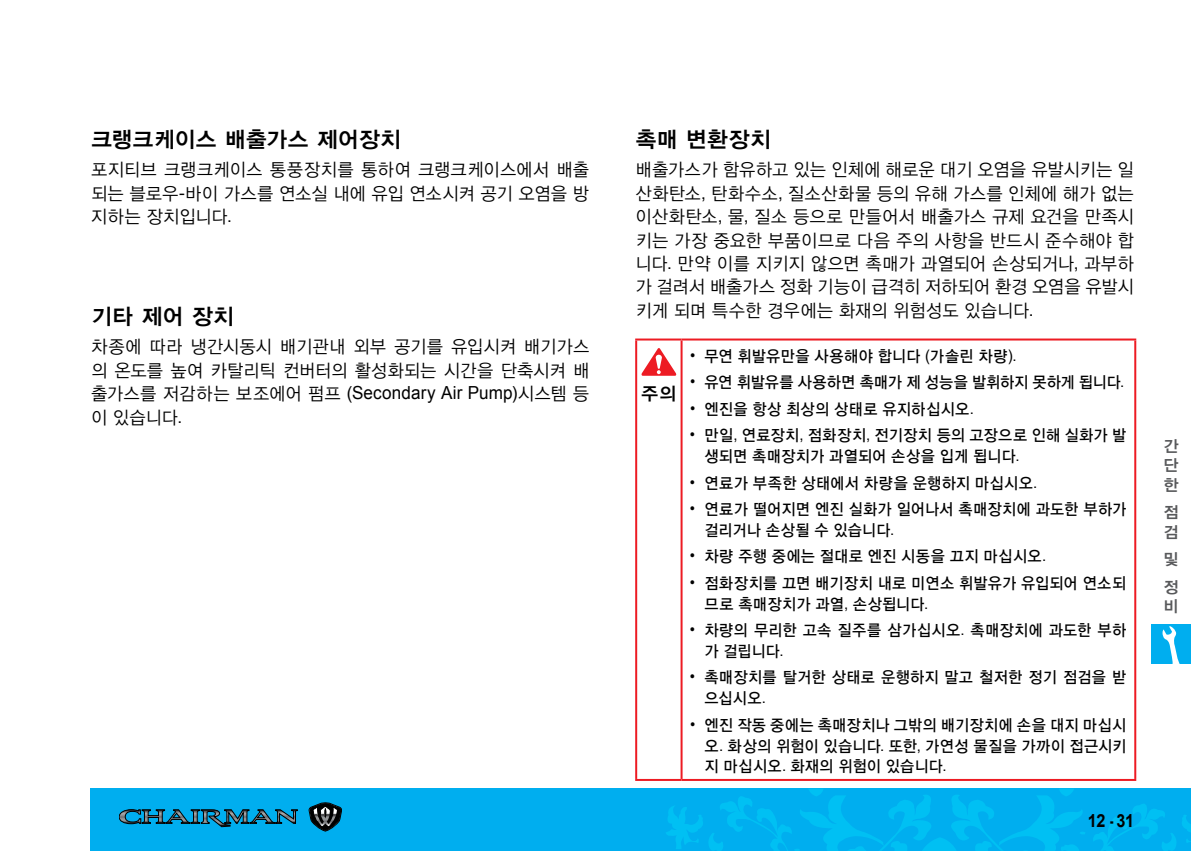
<style>
.page{position:relative;width:1191px;height:851px;background:#fff}
.page>*{position:absolute;margin:0;border:0;box-sizing:border-box;transform-origin:0 0}
.t1{font:22px "YDIYGO140 KS Cpc EUC H";letter-spacing:-.045em;color:#000}
.t2{font:18px/23.4px "YDIYGO120 KS Cpc EUC H";letter-spacing:-.04em;color:#000;text-align:justify;scale:.95 1}
.t3{font:700 18px "Arial";color:#000;scale:.9 1}
.t4{font:18px "YDIYGO140 KS Cpc EUC H";color:#000}
.t5{font:16px/20.8px "YDIYGO130 KS Cpc EUC H";letter-spacing:-.03em;color:#000;scale:.93 1}
.t6{font:16px "YDIYGO130 KS Cpc EUC H";letter-spacing:-.055em;color:#000;scale:.93 1}
.t7{font:16px/19.2px "YDIYGO140 KS Cpc EUC H";color:#58595b}
.s1{font-family:"Arial"}
</style>
<div class="page">
<div style="left:91px;top:788px;width:1100px;height:62px;background:#00aeef"></div>
<svg style="left:665px;top:789px;width:421px;height:62px"></svg>
<svg style="left:1093px;top:804px;width:98px;height:46px"></svg>
<div style="left:1151px;top:624px;width:40px;height:39px;background:#00aeef"></div>
<svg style="left:309px;top:802px;width:33px;height:29px"></svg>
<svg style="left:119px;top:809px;width:178px;height:17px"></svg>
<svg style="left:1162px;top:626px;width:17px;height:38px"></svg>
<hr style="left:635px;top:778px;width:46px;height:2px;background:#ed1b23">
<hr style="left:681px;top:338px;width:455px;height:2px;background:#ed1b23">
<hr style="left:680px;top:340px;width:2px;height:438px;background:#ed1b23">
<hr style="left:1134px;top:340px;width:2px;height:438px;background:#ed1b23">
<hr style="left:681px;top:778px;width:455px;height:2px;background:#ed1b23">
<hr style="left:635px;top:340px;width:2px;height:438px;background:#ed1b23">
<hr style="left:635px;top:338px;width:46px;height:2px;background:#ed1b23">
<svg style="left:641px;top:348px;width:35px;height:28px"></svg>
<h1 class="t1" style="left:91px;top:128px;width:312px">크랭크케이스 배출가스 제어장치</h1>
<p class="t2" style="left:91px;top:158px;width:527px">포지티브 크랭크케이스 통풍장치를 통하여 크랭크케이스에서 배출 되는 블로우<span class="s1">-</span>바이 가스를 연소실 내에 유입 연소시켜 공기 오염을 방 지하는 장치입니다<span class="s1">.</span></p>
<h1 class="t1" style="left:91px;top:305px;width:145px">기타 제어 장치</h1>
<p class="t2" style="left:91px;top:335px;width:527px">차종에 따라 냉간시동시 배기관내 외부 공기를 유입시켜 배기가스 의 온도를 높여 카탈리틱 컨버터의 활성화되는 시간을 단축시켜 배 출가스를 저감하는 보조에어 펌프 <span class="s1">(Secondary Air Pump)</span>시스템 등 이 있습니다<span class="s1">.</span></p>
<h1 class="t1" style="left:635px;top:128px;width:138px">촉매 변환장치</h1>
<p class="t2" style="left:635px;top:158px;width:527px">배출가스가 함유하고 있는 인체에 해로운 대기 오염을 유발시키는 일 산화탄소<span class="s1">,</span> 탄화수소<span class="s1">,</span> 질소산화물 등의 유해 가스를 인체에 해가 없는 이산화탄소<span class="s1">,</span> 물<span class="s1">,</span> 질소 등으로 만들어서 배출가스 규제 요건을 만족시 키는 가장 중요한 부품이므로 다음 주의 사항을 반드시 준수해야 합 니다<span class="s1">.</span> 만약 이를 지키지 않으면 촉매가 과열되어 손상되거나<span class="s1">,</span> 과부하 가 걸려서 배출가스 정화 기능이 급격히 저하되어 환경 오염을 유발시 키게 되며 특수한 경우에는 화재의 위험성도 있습니다<span class="s1">.</span></p>
<p class="t4" style="left:641px;top:385px;width:37px">주의</p>
<p class="t5" style="left:690px;top:346px;width:353px"><span class="s1">•</span> 무연 휘발유만을 사용해야 합니다 <span class="s1">(</span>가솔린 차량<span class="s1">).</span></p>
<p class="t6" style="left:690px;top:374px;width:468px"><span class="s1">•</span> 유연 휘발유를 사용하면 촉매가 제 성능을 발휘하지 못하게 됩니다<span class="s1">.</span></p>
<p class="t5" style="left:690px;top:399px;width:307px"><span class="s1">•</span> 엔진을 항상 최상의 상태로 유지하십시오<span class="s1">.</span></p>
<p class="t5" style="left:704px;top:425px;width:456px;text-indent:-14px"><span class="s1">•</span> 만일<span class="s1">,</span> 연료장치<span class="s1">,</span> 점화장치<span class="s1">,</span> 전기장치 등의 고장으로 인해 실화가 발 생되면 촉매장치가 과열되어 손상을 입게 됩니다<span class="s1">.</span></p>
<p class="t5" style="left:690px;top:473px;width:375px"><span class="s1">•</span> 연료가 부족한 상태에서 차량을 운행하지 마십시오<span class="s1">.</span></p>
<p class="t5" style="left:704px;top:499px;width:456px;text-indent:-14px"><span class="s1">•</span> 연료가 떨어지면 엔진 실화가 일어나서 촉매장치에 과도한 부하가 걸리거나 손상될 수 있습니다<span class="s1">.</span></p>
<p class="t5" style="left:690px;top:546px;width:384px"><span class="s1">•</span> 차량 주행 중에는 절대로 엔진 시동을 끄지 마십시오<span class="s1">.</span></p>
<p class="t5" style="left:704px;top:573px;width:456px;text-indent:-14px"><span class="s1">•</span> 점화장치를 끄면 배기장치 내로 미연소 휘발유가 유입되어 연소되 므로 촉매장치가 과열<span class="s1">,</span> 손상됩니다<span class="s1">.</span></p>
<p class="t5" style="left:704px;top:620px;width:456px;text-indent:-14px"><span class="s1">•</span> 차량의 무리한 고속 질주를 삼가십시오<span class="s1">.</span> 촉매장치에 과도한 부하 가 걸립니다<span class="s1">.</span></p>
<p class="t5" style="left:704px;top:667px;width:456px;text-indent:-14px"><span class="s1">•</span> 촉매장치를 탈거한 상태로 운행하지 말고 철저한 정기 점검을 받 으십시오<span class="s1">.</span></p>
<p class="t5" style="left:704px;top:715px;width:456px;text-align:justify;text-indent:-14px"><span class="s1">•</span> 엔진 작동 중에는 촉매장치나 그밖의 배기장치에 손을 대지 마십시 오<span class="s1">.</span> 화상의 위험이 있습니다<span class="s1">.</span> 또한<span class="s1">,</span> 가연성 물질을 가까이 접근시키 지 마십시오<span class="s1">.</span> 화재의 위험이 있습니다<span class="s1">.</span></p>
<p class="t3" style="left:1088px;top:808px;width:53px">12 - 31</p>
<p class="t7" style="left:1163px;top:437px;width:17px;text-align:justify">간 단 한</p>
<p class="t7" style="left:1163px;top:503px;width:17px">점 검</p>
<p class="t7" style="left:1163px;top:546px;width:17px;line-height:27.8px">및 정</p>
<p class="t7" style="left:1163px;top:597px;width:17px">비</p>
</div>
